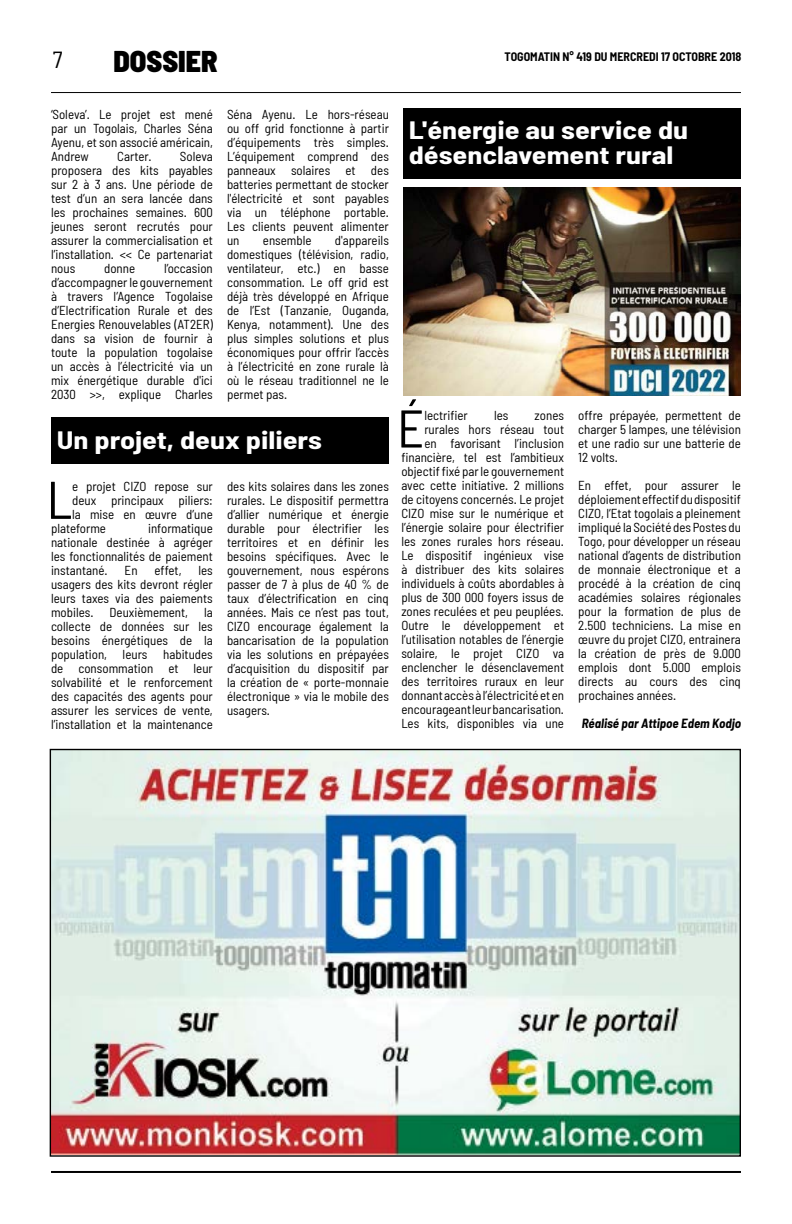
<style>
.page{position:relative;width:792px;height:1224px;background:#fff}
.page>*{position:absolute;margin:0;border:0;box-sizing:border-box;transform-origin:0 0}
.t1{font:semi-condensed 53px "Barlow";color:#000}
.t2{font:900 semi-condensed 30px "Barlow";color:#000}
.t3{font:700 semi-condensed 24.5px/25px "Barlow";color:#fff;scale:1.23 1}
.t4{font:semi-condensed 23.3px "Barlow";color:#000}
.t5{font:semi-condensed 13px/14px "Barlow";color:#000;text-align:justify}
.t6{font:italic 700 semi-condensed 13px "Barlow";color:#000}
.t7{font:700 semi-condensed 12px "Barlow";color:#000}
</style>
<div class="page">
<hr style="left:51px;top:1171px;width:690px;height:2px;background:#000">
<hr style="left:51px;top:92px;width:690px;height:1px;background:#000">
<img style="left:52px;top:751px;width:687px;height:404px">
<div style="left:51px;top:418px;width:338px;height:46px;background:#000"></div>
<div style="left:403px;top:108px;width:338px;height:71px;background:#000"></div>
<img style="left:403px;top:187px;width:337px;height:209px">
<h2 class="t2" style="left:113px;top:43px;width:106px">DOSSIER</h2>
<p class="t5" style="left:51px;top:107px;width:163px">‘Soleva’. Le projet est mené par un Togolais, Charles Séna Ayenu, et son associé américain, Andrew</p>
<h3 class="t4" style="left:53px;top:45px;width:11px">7</h3>
<p class="t7" style="left:505px;top:49px;width:238px">TOGOMATIN N° 419 DU MERCREDI 17 OCTOBRE 2018</p>
<p class="t5" style="left:227px;top:107px;width:163px">Séna Ayenu. Le hors-réseau ou off grid fonctionne à partir d’équipements très simples.<br>L’équipement comprend des panneaux solaires et des batteries permettant de stocker l'électricité et sont payables via un téléphone portable.<br>Les clients peuvent alimenter un</p>
<h3 class="t3" style="left:409px;top:117px;width:229px">L'énergie au service du désenclavement rural</h3>
<p class="t5" style="left:51px;top:149px;width:163px;text-indent:129px">Soleva proposera des kits payables sur 2 à 3 ans. Une période de test d’un an sera lancée dans les prochaines semaines. 600 jeunes seront recrutés pour assurer la commercialisation et l’installation. &lt;&lt; Ce partenariat nous</p>
<p class="t5" style="left:117px;top:149px;width:36px">Carter.</p>
<p class="t5" style="left:227px;top:233px;width:163px;text-indent:108px">d'appareils domestiques (télévision, radio, ventilateur, etc.) en basse consommation. Le off grid est déjà très développé en Afrique de l’Est (Tanzanie, Ouganda, Kenya, notamment). Une des plus simples solutions et plus économiques pour offrir l’accès à l’électricité en zone rurale là où le réseau traditionnel ne le permet pas.</p>
<p class="t5" style="left:263px;top:233px;width:50px">ensemble</p>
<p class="t5" style="left:51px;top:261px;width:163px;text-indent:113px">l’occasion d’accompagner le gouvernement à travers l’Agence Togolaise d’Electrification Rurale et des Energies Renouvelables (AT2ER) dans sa vision de fournir à toute la population togolaise un accès à l’électricité via un mix énergétique durable d'ici 2030 &gt;&gt;, explique Charles</p>
<p class="t5" style="left:104px;top:261px;width:33px">donne</p>
<h1 class="t1" style="left:397px;top:395px;width:29px">É</h1>
<p class="t5" style="left:424px;top:408px;width:45px">lectrifier</p>
<p class="t5" style="left:494px;top:408px;width:16px">les</p>
<p class="t5" style="left:401px;top:408px;width:164px;text-align:right">zones<br>rurales hors réseau tout<br>en favorisant l’inclusion financière, tel est l’ambitieux objectif fixé par le gouvernement avec cette initiative. 2 millions de citoyens concernés. Le projet<br>CIZO mise sur le numérique et l’énergie solaire pour électrifier les zones rurales hors réseau.<br>Le dispositif ingénieux vise à distribuer des kits solaires individuels à coûts abordables à plus de 300 000 foyers issus de zones reculées et peu peuplées.<br>Outre le développement et l’utilisation notables de l’énergie solaire, le projet CIZO va enclencher le désenclavement des territoires ruraux en leur donnant accès à l’électricité et en encourageant leur bancarisation.<br>Les kits, disponibles via une</p>
<p class="t5" style="left:578px;top:408px;width:164px">offre prépayée, permettent de charger 5 lampes, une télévision et une radio sur une batterie de 12 volts.</p>
<h3 class="t3" style="left:57px;top:427px;width:217px">Un projet, deux piliers</h3>
<h1 class="t1" style="left:47px;top:467px;width:27px">L</h1>
<p class="t5" style="left:72px;top:479px;width:142px">e projet CIZO repose sur</p>
<p class="t5" style="left:578px;top:478px;width:164px">En effet, pour assurer le déploiement effectif du dispositif CIZO, l’Etat togolais a pleinement impliqué la Société des Postes du Togo, pour développer un réseau national d’agents de distribution de monnaie électronique et a procédé à la création de cinq académies solaires régionales pour la formation de plus de 2.500 techniciens. La mise en œuvre du projet CIZO, entrainera la création de près de 9.000 emplois dont 5.000 emplois directs au cours des cinq prochaines années.</p>
<p class="t6" style="left:582px;top:715px;width:161px">Réalisé par Attipoe Edem Kodjo</p>
<p class="t5" style="left:227px;top:479px;width:163px">des kits solaires dans les zones rurales. Le dispositif permettra d’allier numérique et énergie durable pour électrifier les territoires et en définir les besoins spécifiques. Avec le gouvernement, nous espérons passer de 7 à plus de 40 % de taux d’électrification en cinq années. Mais ce n’est pas tout, CIZO encourage également la bancarisation de la population via les solutions en prépayées d’acquisition du dispositif par la création de « porte-monnaie électronique » via le mobile des usagers.</p>
<p class="t5" style="left:72px;top:493px;width:142px">deux principaux piliers:</p>
<p class="t5" style="left:72px;top:507px;width:142px">la mise en œuvre d’une</p>
<p class="t5" style="left:51px;top:521px;width:57px">plateforme</p>
<p class="t5" style="left:51px;top:521px;width:163px;text-indent:97px">informatique nationale destinée à agréger les fonctionnalités de paiement instantané.</p>
<p class="t5" style="left:125px;top:563px;width:14px">En</p>
<p class="t5" style="left:155px;top:563px;width:29px">effet,</p>
<p class="t5" style="left:51px;top:563px;width:163px;text-indent:147px">les usagers des kits devront régler leurs taxes via des paiements mobiles. Deuxièmement, la collecte de données sur les besoins énergétiques de la population, leurs habitudes de consommation et leur solvabilité et le renforcement des capacités des agents pour assurer les services de vente, l’installation et la maintenance</p>
</div>
